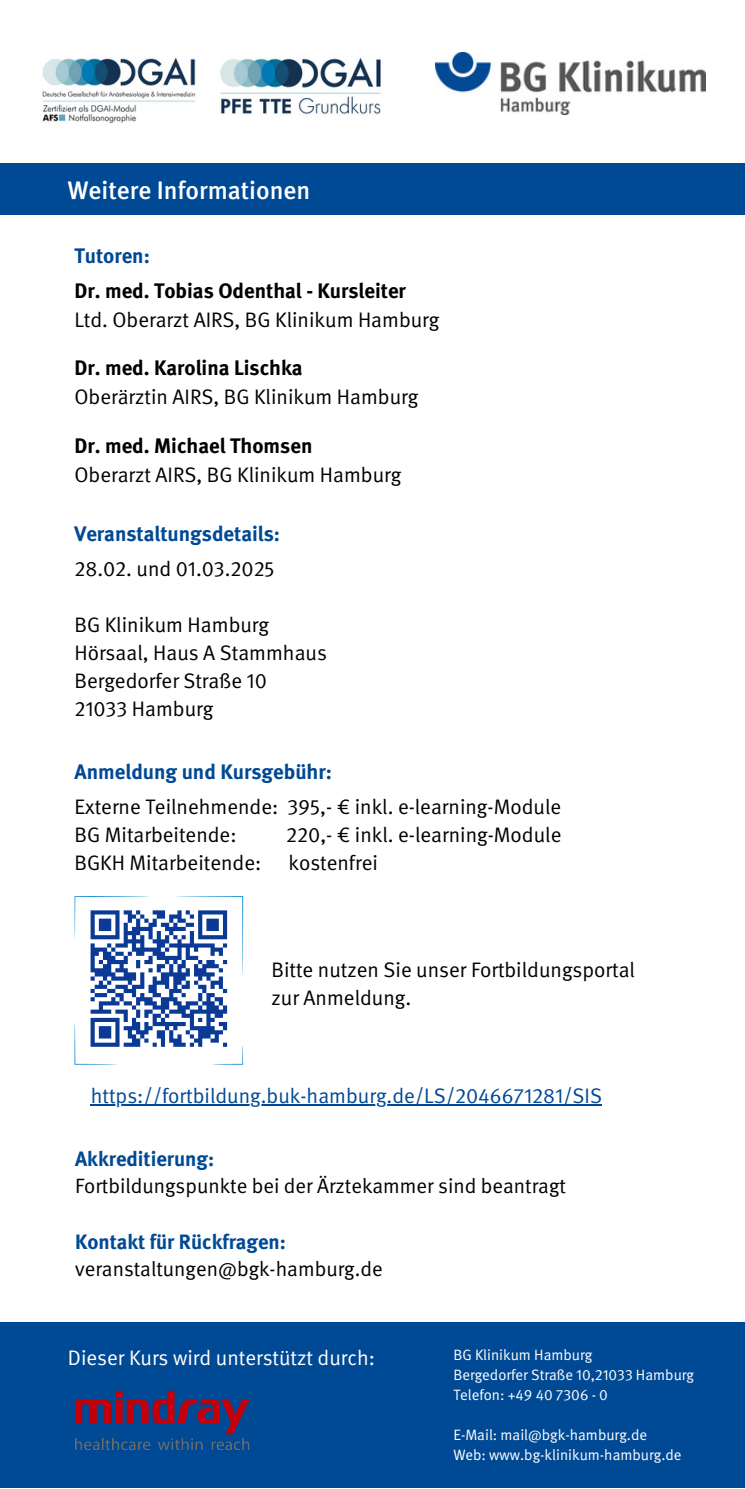
<style>
.page{position:relative;width:745px;height:1489px;background:#fff}
.page>*{position:absolute;margin:0;border:0;box-sizing:border-box;transform-origin:0 0}
.t1{font:500 25.25px "DGUV Meta";color:#fff}
.t2{font:21px/28px "DGUV Meta";color:#000}
.t3{font:21px "DGUV Meta";color:#004994}
.t4{font:700 21px/35px "DGUV Meta";color:#004994}
.t5{font:700 21px/35px "DGUV Meta";color:#000}
.t6{font:21px "DGUV Meta";color:#fff}
.t7{font:20.75px/27.8px "DGUV Meta";color:#000}
.t8{font:15px "DGUV Meta";color:#fff}
.s1{color:#004994}
.s2{font-weight:700}
.s3{font-weight:400;color:#000}
.s4{font-weight:700;color:#004994}
</style>
<div class="page">
<div style="left:0;top:163px;width:744px;height:51px;background:#004994"></div>
<svg style="left:74px;top:896px;width:169px;height:169px"></svg>
<div style="left:0;top:1322px;width:744px;height:166px;background:#004994"></div>
<img style="left:75px;top:1390px;width:175px;height:61px">
<hr style="left:91px;top:1104px;width:511px;height:2px;background:#004994">
<img style="left:435px;top:52px;width:270px;height:62px">
<img style="left:42px;top:58px;width:154px;height:66px">
<img style="left:220px;top:57px;width:161px;height:58px">
<h1 class="t1" style="left:68px;top:180px;width:244px">Weitere Informationen</h1>
<h2 class="t5" style="left:74px;top:240px;width:333px"><span class="s1">Tutoren:<br></span>Dr. med. Tobias Odenthal - Kursleiter</h2>
<h2 class="t2" style="left:74px;top:307px;width:366px">Ltd. Oberarzt AIRS, BG Klinikum Hamburg</h2>
<h2 class="t2" style="left:74px;top:356px;width:345px;line-height:28.8px"><span class="s2">Dr. med. Karolina Lischka<br></span>Oberärztin AIRS, BG Klinikum Hamburg</h2>
<h2 class="t2" style="left:74px;top:433px;width:328px;line-height:28.8px"><span class="s2">Dr. med. Michael Thomsen<br></span>Oberarzt AIRS, BG Klinikum Hamburg</h2>
<p class="t4" style="left:74px;top:518px;width:207px">Veranstaltungsdetails:<br><span class="s3">28.02. und 01.03.2025</span></p>
<p class="t2" style="left:74px;top:613px;width:254px">BG Klinikum Hamburg<br>Hörsaal, Haus A Stammhaus<br>Bergedorfer Straße 10<br>21033 Hamburg</p>
<p class="t2" style="left:74px;top:756px;width:488px;line-height:35px"><span class="s4">Anmeldung und Kursgebühr:<br></span>Externe Teilnehmende: 395,- € inkl. e-learning-Module</p>
<p class="t2" style="left:74px;top:823px;width:163px">BG Mitarbeitende:</p>
<p class="t2" style="left:286px;top:823px;width:276px">220,- € inkl. e-learning-Module</p>
<p class="t2" style="left:74px;top:851px;width:188px">BGKH Mitarbeitende:</p>
<p class="t2" style="left:288px;top:851px;width:91px">kostenfrei</p>
<h2 class="t2" style="left:271px;top:957px;width:365px">Bitte nutzen Sie unser Fortbildungsportal zur Anmeldung.</h2>
<p class="t3" style="left:91px;top:1087px;width:512px">https://fortbildung.buk-hamburg.de/LS/2046671281/SIS</p>
<h2 class="t7" style="left:75px;top:1146px;width:492px"><span class="s4">Akkreditierung:<br></span>Fortbildungspunkte bei der Ärztekammer sind beantragt</h2>
<h2 class="t7" style="left:75px;top:1229px;width:309px"><span class="s4">Kontakt für Rückfragen: </span>veranstaltungen@bgk-hamburg.de</h2>
<h2 class="t6" style="left:68px;top:1349px;width:308px">Dieser Kurs wird unterstützt durch:</h2>
<p class="t8" style="left:453px;top:1348px;width:140px">BG Klinikum Hamburg</p>
<h2 class="t8" style="left:453px;top:1368px;width:242px">Bergedorfer Straße 10,21033 Hamburg</h2>
<h2 class="t8" style="left:453px;top:1388px;width:156px">Telefon: +49 40 7306 - 0</h2>
<h2 class="t8" style="left:453px;top:1428px;width:195px">E-Mail: mail@bgk-hamburg.de</h2>
<h2 class="t8" style="left:453px;top:1448px;width:230px">Web: www.bg-klinikum-hamburg.de</h2>
</div>
